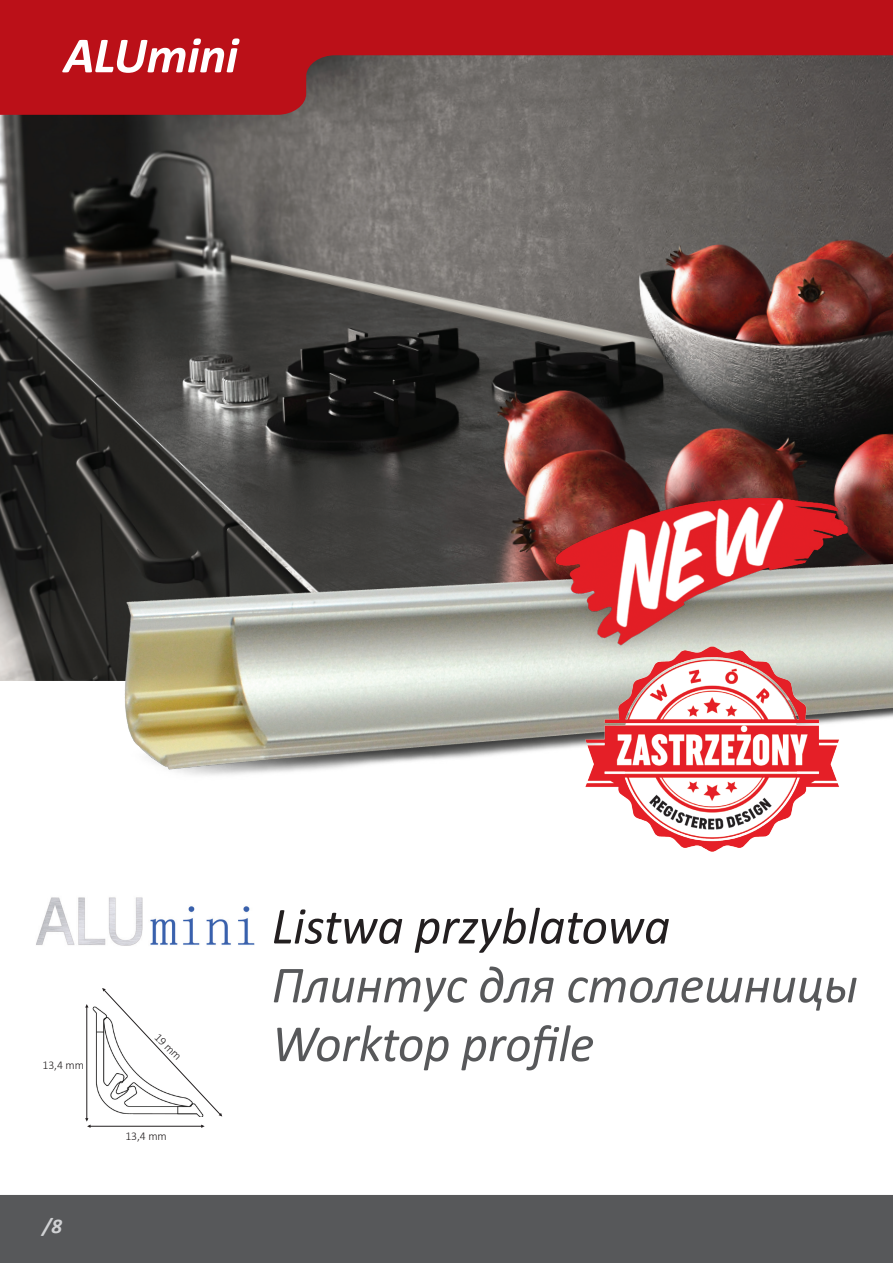
<style>
.page{position:relative;width:893px;height:1263px;background:#fff}
.page>*{position:absolute;margin:0;border:0;box-sizing:border-box;transform-origin:0 0}
.napisy_foto{font:italic 52.5px "Calibri";letter-spacing:-.005em;color:#57585a}
.napisy_foto-2{font:italic 52.5px "Calibri";letter-spacing:-.005em;color:#231f20}
.TYTUŁ_GŁÓWNY{font:italic 700 51px "Calibri";letter-spacing:-.01em;color:#fff}
.t1{font:italic 700 21px "Calibri";color:#d1d2d4}
.napisy_foto-3{font:300 12px "Calibri";letter-spacing:-.005em;color:#231f20}
</style>
<div class="page">
<img style="left:92px;top:1006px;width:10px;height:94px">
<hr style="left:89px;top:1126px;width:114px;height:1px;background:#231f20">
<hr style="left:86px;top:1006px;width:1px;height:114px;background:#231f20">
<svg style="left:102px;top:988px;width:120px;height:128px"></svg>
<svg style="left:85px;top:1118px;width:6px;height:10px"></svg>
<img style="left:0;top:115px;width:893px;height:566px">
<img style="left:70px;top:450px;width:823px;height:325px">
<img style="left:537px;top:480px;width:333px;height:188px">
<img style="left:575px;top:624px;width:279px;height:228px">
<img style="left:36px;top:897px;width:219px;height:49px">
<svg style="left:0;top:0;width:893px;height:115px;background:#9d2b30"></svg>
<div style="left:0;top:1195px;width:893px;height:68px;background:#57585a"></div>
<p class="TYTUŁ_GŁÓWNY" style="left:64px;top:19px;width:176px">ALUmini</p>
<p class="napisy_foto-3" style="left:43px;top:1058px;width:43px">13,4 mm</p>
<p class="t1" style="left:43px;top:1211px;width:21px">/8</p>
<p class="napisy_foto-3" style="left:162px;top:1029px;width:34px;rotate:45deg">19 mm</p>
<p class="napisy_foto-3" style="left:125px;top:1128px;width:43px">13,4 mm</p>
<p class="napisy_foto-2" style="left:272px;top:889px;width:400px">Listwa przyblatowa</p>
<p class="napisy_foto" style="left:272px;top:948px;width:588px">Плинтус для столешницы</p>
<p class="napisy_foto" style="left:272px;top:1007px;width:324px">Worktop profile</p>
</div>
